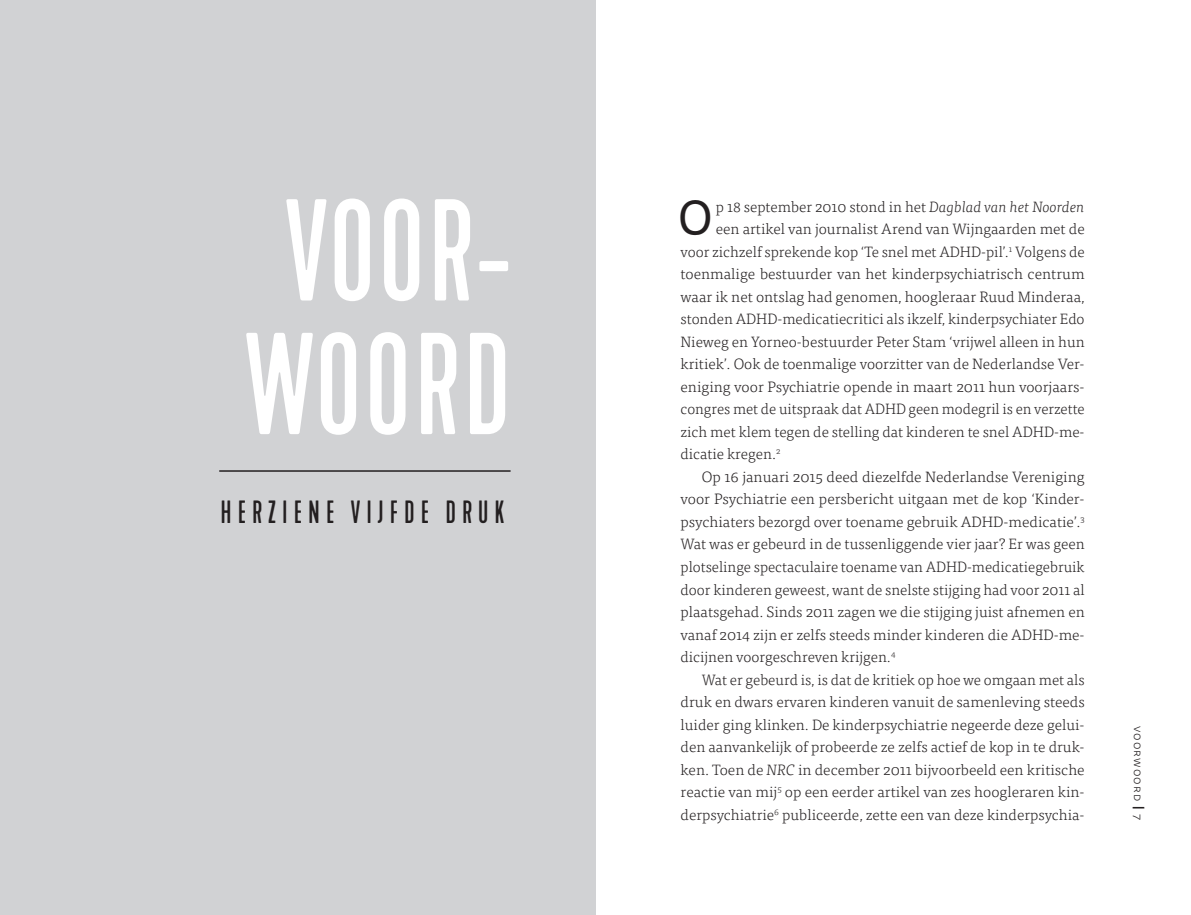
<style>
.page{position:relative;width:1191px;height:915px;background:#fff}
.page>*{position:absolute;margin:0;border:0;box-sizing:border-box;transform-origin:0 0}
.t1{font:condensed 135px/133.5px "Kapra Neue";letter-spacing:.025em;color:#fff}
.t2{font:47.25px "Tisa Sans Pro";color:#231f20}
.t3{font:condensed 30px "Kapra Neue";letter-spacing:.2em;color:#231f20}
.t4{font:300 15px "Tisa Pro";color:#231f20}
.t5{font:300 12px "Tisa Sans Pro";letter-spacing:.1em;color:#231f20}
.s1{font-style:italic}
.s2{font-weight:700}
</style>
<div class="page">
<div style="left:0;top:0;width:595px;height:914px;background:#d1d2d4"></div>
<hr style="left:219px;top:470px;width:291px;height:1px;background:#231f20">
<h1 class="t1" style="left:245px;top:187px;width:267px">VOOR-<br>WOORD</h1>
<h3 class="t3" style="left:220px;top:494px;width:285px">HERZIENE VIJFDE DRUK</h3>
<h2 class="t2" style="left:678px;top:186px;width:37px">O</h2>
<p class="t4" style="left:716px;top:196px;width:370px">p 18 september 2010 stond in het <span class="s1">Dagblad van het Noorden</span></p>
<p class="t4" style="left:716px;top:218px;width:370px">een artikel van journalist Arend van Wijngaarden met de</p>
<p class="t4" style="left:680px;top:241px;width:405px">voor zichzelf sprekende kop ‘Te snel met ADHD-pil’.<sup>1</sup> Volgens de</p>
<p class="t4" style="left:680px;top:263px;width:405px">toenmalige bestuurder van het kinderpsychiatrisch centrum</p>
<p class="t4" style="left:680px;top:286px;width:405px">waar ik net ontslag had genomen, hoogleraar Ruud Minderaa,</p>
<p class="t4" style="left:680px;top:308px;width:405px">stonden ADHD-medicatiecritici als ikzelf, kinderpsychiater Edo</p>
<p class="t4" style="left:680px;top:331px;width:405px">Nieweg en Yorneo-bestuurder Peter Stam ‘vrijwel alleen in hun</p>
<p class="t4" style="left:680px;top:353px;width:405px">kritiek’. Ook de toenmalige voorzitter van de Nederlandse Ver-</p>
<p class="t4" style="left:680px;top:376px;width:405px">eniging voor Psychiatrie opende in maart 2011 hun voorjaars-</p>
<p class="t4" style="left:680px;top:398px;width:405px">congres met de uitspraak dat ADHD geen modegril is en verzette</p>
<p class="t4" style="left:680px;top:421px;width:405px">zich met klem tegen de stelling dat kinderen te snel ADHD-me-</p>
<p class="t4" style="left:680px;top:443px;width:101px">dicatie kregen.<sup>2</sup></p>
<p class="t4" style="left:702px;top:466px;width:384px">Op 16 januari 2015 deed diezelfde Nederlandse Vereniging</p>
<p class="t4" style="left:680px;top:488px;width:405px">voor Psychiatrie een persbericht uitgaan met de kop ‘Kinder-</p>
<p class="t4" style="left:680px;top:511px;width:405px">psychiaters bezorgd over toename gebruik ADHD-medicatie’.<sup>3</sup></p>
<p class="t4" style="left:680px;top:533px;width:405px">Wat was er gebeurd in de tussenliggende vier jaar? Er was geen</p>
<p class="t4" style="left:680px;top:556px;width:405px">plotselinge spectaculaire toename van ADHD-medicatiegebruik</p>
<p class="t4" style="left:680px;top:578px;width:405px">door kinderen geweest, want de snelste stijging had voor 2011 al</p>
<p class="t4" style="left:680px;top:601px;width:405px">plaatsgehad. Sinds 2011 zagen we die stijging juist afnemen en</p>
<p class="t4" style="left:680px;top:623px;width:405px">vanaf 2014 zijn er zelfs steeds minder kinderen die ADHD-me-</p>
<p class="t4" style="left:680px;top:646px;width:216px">dicijnen voorgeschreven krijgen.<sup>4</sup></p>
<p class="t4" style="left:702px;top:668px;width:384px">Wat er gebeurd is, is dat de kritiek op hoe we omgaan met als</p>
<p class="t4" style="left:680px;top:691px;width:405px">druk en dwars ervaren kinderen vanuit de samenleving steeds</p>
<p class="t4" style="left:680px;top:713px;width:405px">luider ging klinken. De kinderpsychiatrie negeerde deze gelui-</p>
<p class="t4" style="left:680px;top:736px;width:405px">den aanvankelijk of probeerde ze zelfs actief de kop in te druk-</p>
<p class="t4" style="left:680px;top:758px;width:405px">ken. Toen de <span class="s1">NRC</span> in december 2011 bijvoorbeeld een kritische</p>
<p class="t4" style="left:680px;top:781px;width:405px">reactie van mij<sup>5</sup> op een eerder artikel van zes hoogleraren kin-</p>
<p class="t4" style="left:680px;top:803px;width:405px">derpsychiatrie<sup>6</sup> publiceerde, zette een van deze kinderpsychia-</p>
<p class="t5" style="left:1146px;top:725px;width:95px;rotate:90deg">voorwoord <span class="s2">|</span> 7</p>
</div>
